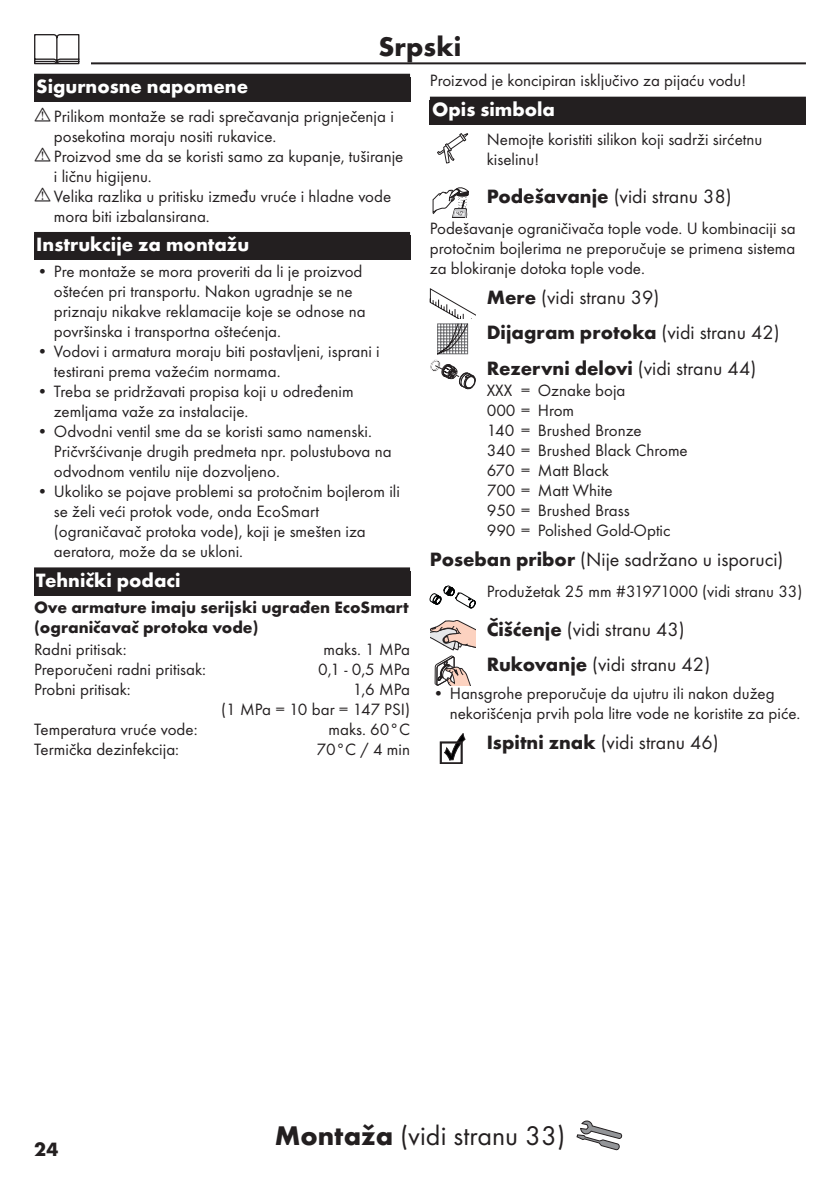
<style>
.page{position:relative;width:840px;height:1191px;background:#fff}
.page>*{position:absolute;margin:0;border:0;box-sizing:border-box;transform-origin:0 0}
.t1{font:28px "Futura TOT Boo";color:#231f20}
.t2{font:700 28px "Futura TOT";color:#231f20}
.t3{font:20px/35.4px "Futura TOT Boo";color:#231f20}
.t4{font:700 20px "Futura TOT";color:#fff}
.t5{font:700 20px/35.4px "Futura TOT";color:#231f20}
.t6{font:17px/20px "Futura TOT Boo";color:#231f20}
.t7{font:700 17px/20px "Futura TOT";color:#231f20}
.s1{font-family:"Futura TOT";font-weight:700}
.s2{font-family:"Futura TOT Boo";font-weight:400}
</style>
<div class="page">
<hr style="left:34px;top:62px;width:771px;height:2px;background:#231f20">
<div style="left:23px;top:34px;width:68px;height:34px;background:#fff"></div>
<svg style="left:34px;top:34px;width:45px;height:30px"></svg>
<svg style="left:576px;top:1120px;width:45px;height:30px"></svg>
<div style="left:34px;top:74px;width:376px;height:28px;background:#231f20"></div>
<div style="left:34px;top:232px;width:376px;height:28px;background:#231f20"></div>
<div style="left:34px;top:567px;width:376px;height:28px;background:#231f20"></div>
<div style="left:429px;top:97px;width:376px;height:28px;background:#231f20"></div>
<svg style="left:437px;top:133px;width:31px;height:30px"></svg>
<svg style="left:432px;top:187px;width:36px;height:31px"></svg>
<svg style="left:429px;top:288px;width:46px;height:101px"></svg>
<svg style="left:429px;top:586px;width:46px;height:22px"></svg>
<svg style="left:430px;top:620px;width:45px;height:65px"></svg>
<svg style="left:440px;top:733px;width:25px;height:31px"></svg>
<h1 class="t2" style="left:378px;top:29px;width:84px">Srpski</h1>
<p class="t4" style="left:36px;top:74px;width:213px">Sigurnosne napomene</p>
<p class="t6" style="left:54px;top:106px;width:351px">Prilikom montaže se radi sprečavanja prignječenja i posekotina moraju nositi rukavice.<br>Proizvod sme da se koristi samo za kupanje, tuširanje i ličnu higijenu.<br>Velika razlika u pritisku između vruće i hladne vode mora biti izbalansirana.</p>
<p class="t4" style="left:36px;top:232px;width:214px">Instrukcije za montažu</p>
<p class="t6" style="left:54px;top:261px;width:313px;text-indent:-17px">• Pre montaže se mora proveriti da li je proizvod oštećen pri transportu. Nakon ugradnje se ne priznaju nikakve reklamacije koje se odnose na površinska i transportna oštećenja.</p>
<p class="t6" style="left:54px;top:341px;width:327px;text-indent:-17px">• Vodovi i armatura moraju biti postavljeni, isprani i testirani prema važećim normama.</p>
<p class="t6" style="left:54px;top:381px;width:301px;text-indent:-17px">• Treba se pridržavati propisa koji u određenim zemljama važe za instalacije.</p>
<p class="t6" style="left:54px;top:421px;width:339px;text-indent:-17px">• Odvodni ventil sme da se koristi samo namenski.<br>Pričvršćivanje drugih predmeta npr. polustubova na odvodnom ventilu nije dozvoljeno.</p>
<p class="t6" style="left:54px;top:481px;width:347px;text-indent:-17px">• Ukoliko se pojave problemi sa protočnim bojlerom ili se želi veći protok vode, onda EcoSmart (ograničavač protoka vode), koji je smešten iza aeratora, može da se ukloni.</p>
<p class="t4" style="left:36px;top:568px;width:146px">Tehnički podaci</p>
<p class="t7" style="left:34px;top:596px;width:376px">Ove armature imaju serijski ugrađen EcoSmart (ograničavač protoka vode)</p>
<p class="t6" style="left:34px;top:639px;width:94px">Radni pritisak:</p>
<p class="t6" style="left:323px;top:639px;width:88px">maks. 1 MPa</p>
<p class="t6" style="left:34px;top:659px;width:173px">Preporučeni radni pritisak:</p>
<p class="t6" style="left:318px;top:659px;width:93px">0,1 - 0,5 MPa</p>
<p class="t6" style="left:34px;top:679px;width:98px">Probni pritisak:</p>
<p class="t6" style="left:221px;top:679px;width:190px;text-align:right">1,6 MPa<br>(1 MPa = 10 bar = 147 PSI)</p>
<p class="t6" style="left:34px;top:719px;width:165px">Temperatura vruće vode:</p>
<p class="t6" style="left:328px;top:719px;width:83px">maks. 60°C</p>
<p class="t6" style="left:34px;top:739px;width:146px">Termička dezinfekcija:</p>
<p class="t6" style="left:316px;top:739px;width:95px">70°C / 4 min</p>
<p class="t6" style="left:429px;top:71px;width:317px">Proizvod je koncipiran isključivo za pijaću vodu!</p>
<p class="t4" style="left:432px;top:97px;width:124px">Opis simbola</p>
<p class="t6" style="left:486px;top:129px;width:277px">Nemojte koristiti silikon koji sadrži sirćetnu kiselinu!</p>
<p class="t3" style="left:486px;top:178px;width:246px"><span class="s1">Podešavanje</span> (vidi stranu 38)</p>
<p class="t6" style="left:429px;top:218px;width:367px;text-align:justify">Podešavanje ograničivača tople vode. U kombinaciji sa protočnim bojlerima ne preporučuje se primena sistema za blokiranje dotoka tople vode.</p>
<p class="t3" style="left:486px;top:279px;width:174px"><span class="s1">Mere</span> (vidi stranu 39)</p>
<p class="t5" style="left:486px;top:314px;width:294px">Dijagram protoka <span class="s2">(vidi stranu 42)<br></span>Rezervni delovi <span class="s2">(vidi stranu 44)</span></p>
<p class="t6" style="left:486px;top:380px;width:202px">XXX = Oznake boja<br>000 = Hrom<br>140 = Brushed Bronze<br>340 = Brushed Black Chrome<br>670 = Matt Black<br>700 = Matt White<br>950 = Brushed Brass<br>990 = Polished Gold-Optic</p>
<p class="t3" style="left:429px;top:541px;width:355px"><span class="s1">Poseban pribor</span> (Nije sadržano u isporuci)</p>
<p class="t6" style="left:486px;top:581px;width:317px">Produžetak 25 mm #31971000 (vidi stranu 33)</p>
<p class="t3" style="left:486px;top:611px;width:225px"><span class="s1">Čišćenje</span> (vidi stranu 43)<br><span class="s1">Rukovanje</span> (vidi stranu 42)</p>
<p class="t6" style="left:449px;top:683px;width:352px;text-indent:-17px">• Hansgrohe preporučuje da ujutru ili nakon dužeg nekorišćenja prvih pola litre vode ne koristite za piće.</p>
<p class="t3" style="left:486px;top:724px;width:233px"><span class="s1">Ispitni znak</span> (vidi stranu 46)</p>
<p class="t5" style="left:34px;top:1131px;width:26px">24</p>
<h1 class="t1" style="left:274px;top:1119px;width:292px"><span class="s1">Montaža</span> (vidi stranu 33)</h1>
</div>
